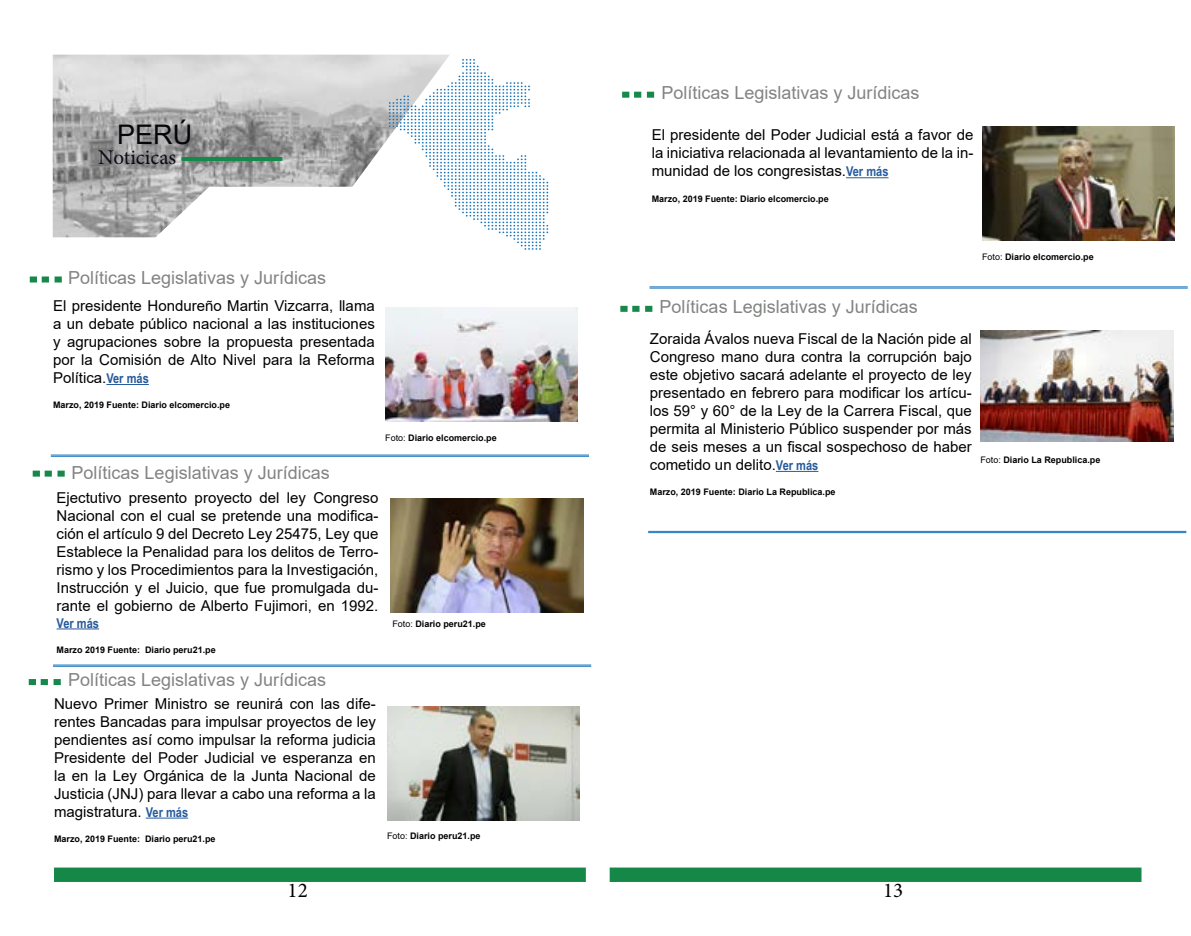
<style>
.page{position:relative;width:1191px;height:936px;background:#fff}
.page>*{position:absolute;margin:0;border:0;box-sizing:border-box;transform-origin:0 0}
.t1{font:27px "Arial";color:#070509}
.t2{font:21px "Minion Pro";color:#0a0b15}
.t3{font:21px "Minion Pro";color:#000}
.t4{font:18px "Arial";color:#828482}
.t5{font:15px/18px "Arial";color:#000;text-align:justify}
.t6{font:700 13.5px "Arial Narrow";color:#275b9b}
.t7{font:700 9px "Arial";color:#000}
.s1{font-family:"Arial Narrow";font-weight:700;font-size:13.5px;color:#275b9b}
.s2{font-weight:400}
</style>
<div class="page">
<div style="left:609px;top:867px;width:532px;height:14px;background:#158848;border:2px solid #168849"></div>
<div style="left:54px;top:867px;width:532px;height:14px;background:#158848;border:2px solid #168849"></div>
<img style="left:53px;top:55px;width:245px;height:182px">
<svg style="left:298px;top:54px;width:332px;height:179px"></svg>
<div style="left:181px;top:157px;width:101px;height:4px;border:3px solid #168849"></div>
<svg style="left:389px;top:59px;width:159px;height:191px"></svg>
<hr style="left:51px;top:455px;width:538px;height:1px;background:#1c76bc">
<hr style="left:51px;top:456px;width:538px;height:1px;background:#1c76bc">
<img style="left:385px;top:308px;width:193px;height:114px">
<hr style="left:106px;top:384px;width:43px;height:1px;background:#275b9b">
<hr style="left:53px;top:664px;width:538px;height:1px;background:#1c76bc">
<hr style="left:53px;top:666px;width:538px;height:1px;background:#1c76bc">
<img style="left:982px;top:127px;width:192px;height:113px">
<hr style="left:846px;top:177px;width:42px;height:1px;background:#275b9b">
<img style="left:387px;top:706px;width:193px;height:114px">
<hr style="left:146px;top:817px;width:42px;height:1px;background:#275b9b">
<hr style="left:649px;top:286px;width:538px;height:1px;background:#1c76bc">
<hr style="left:649px;top:288px;width:538px;height:1px;background:#1c76bc">
<img style="left:390px;top:498px;width:193px;height:114px">
<hr style="left:57px;top:628px;width:42px;height:1px;background:#275b9b">
<hr style="left:648px;top:531px;width:538px;height:1px;background:#1c76bc">
<hr style="left:648px;top:532px;width:538px;height:1px;background:#1c76bc">
<svg style="left:30px;top:276px;width:7px;height:6px"></svg>
<svg style="left:42px;top:276px;width:7px;height:6px"></svg>
<svg style="left:55px;top:276px;width:7px;height:6px"></svg>
<svg style="left:33px;top:470px;width:7px;height:6px"></svg>
<svg style="left:45px;top:470px;width:7px;height:6px"></svg>
<svg style="left:57px;top:470px;width:8px;height:6px"></svg>
<div style="left:29px;top:679px;width:7px;height:6px;background:#168849"></div>
<div style="left:41px;top:679px;width:7px;height:6px;background:#168849;border:3px solid #16884a"></div>
<div style="left:54px;top:679px;width:7px;height:6px;background:#168849;border:3px solid #16884a"></div>
<img style="left:980px;top:330px;width:193px;height:111px">
<hr style="left:776px;top:471px;width:42px;height:1px;background:#275b9b">
<svg style="left:622px;top:92px;width:7px;height:6px"></svg>
<svg style="left:634px;top:92px;width:7px;height:6px"></svg>
<svg style="left:647px;top:92px;width:7px;height:6px"></svg>
<svg style="left:620px;top:306px;width:7px;height:6px"></svg>
<svg style="left:632px;top:306px;width:7px;height:6px"></svg>
<svg style="left:645px;top:306px;width:7px;height:6px"></svg>
<h1 class="t1" style="left:117px;top:116px;width:77px">PERÚ</h1>
<h2 class="t2" style="left:98px;top:143px;width:80px">Noticicas</h2>
<p class="t4" style="left:661px;top:80px;width:260px">Políticas Legislativas y Jurídicas</p>
<p class="t5" style="left:651px;top:126px;width:323px">El presidente del Poder Judicial está a favor de la iniciativa relacionada al levantamiento de la in&shy;munidad de los congresistas.<span class="s1">Ver más</span></p>
<p class="t7" style="left:651px;top:192px;width:179px">Marzo, 2019 Fuente: Diario elcomercio.pe</p>
<p class="t4" style="left:68px;top:265px;width:260px">Políticas Legislativas y Jurídicas</p>
<p class="t5" style="left:53px;top:296px;width:323px">El presidente Hondureño Martin Vizcarra, llama a un debate público nacional a las instituciones y agrupaciones sobre la propuesta presentada por la Comisión de Alto Nivel para la Reforma Política.<span class="s1">Ver más</span></p>
<p class="t7" style="left:53px;top:399px;width:179px">Marzo, 2019 Fuente: Diario elcomercio.pe</p>
<p class="t7" style="left:385px;top:431px;width:113px"><span class="s2">Foto:</span> Diario elcomercio.pe</p>
<p class="t4" style="left:72px;top:460px;width:260px">Políticas Legislativas y Jurídicas</p>
<p class="t5" style="left:57px;top:489px;width:323px">Ejectutivo presento proyecto del ley Congreso Nacional con el cual se pretende una modifica&shy;ción el artículo 9 del Decreto Ley 25475, Ley que Establece la Penalidad para los delitos de Terro&shy;rismo y los Procedimientos para la Investigación, Instrucción y el Juicio, que fue promulgada du&shy;rante el gobierno de Alberto Fujimori, en 1992.</p>
<p class="t6" style="left:57px;top:612px;width:44px">Ver más</p>
<p class="t7" style="left:57px;top:643px;width:161px">Marzo 2019 Fuente: Diario peru21.pe</p>
<p class="t4" style="left:68px;top:667px;width:260px">Políticas Legislativas y Jurídicas</p>
<p class="t5" style="left:54px;top:694px;width:323px">Nuevo Primer Ministro se reunirá con las dife&shy;rentes Bancadas para impulsar proyectos de ley pendientes así como impulsar la reforma judicia Presidente del Poder Judicial ve esperanza en la en la Ley Orgánica de la Junta Nacional de Justicia (JNJ) para llevar a cabo una reforma a la magistratura. <span class="s1">Ver más</span></p>
<p class="t7" style="left:54px;top:832px;width:163px">Marzo, 2019 Fuente: Diario peru21.pe</p>
<p class="t7" style="left:392px;top:617px;width:95px"><span class="s2">Foto:</span> Diario peru21.pe</p>
<p class="t7" style="left:387px;top:829px;width:95px"><span class="s2">Foto:</span> Diario peru21.pe</p>
<p class="t7" style="left:982px;top:250px;width:113px"><span class="s2">Foto:</span> Diario elcomercio.pe</p>
<p class="t4" style="left:659px;top:294px;width:260px">Políticas Legislativas y Jurídicas</p>
<p class="t5" style="left:650px;top:329px;width:323px">Zoraida Ávalos nueva Fiscal de la Nación pide al Congreso mano dura contra la corrupción bajo este objetivo sacará adelante el proyecto de ley presentado en febrero para modificar los artícu&shy;los 59° y 60° de la Ley de la Carrera Fiscal, que permita al Ministerio Público suspender por más de seis meses a un fiscal sospechoso de haber cometido un delito.<span class="s1">Ver más</span></p>
<p class="t7" style="left:650px;top:485px;width:187px">Marzo, 2019 Fuente: Diario La Republica.pe</p>
<p class="t7" style="left:980px;top:454px;width:122px"><span class="s2">Foto:</span> Diario La Republica.pe</p>
<h2 class="t3" style="left:288px;top:876px;width:22px">12</h2>
<h2 class="t3" style="left:883px;top:876px;width:22px">13</h2>
</div>
